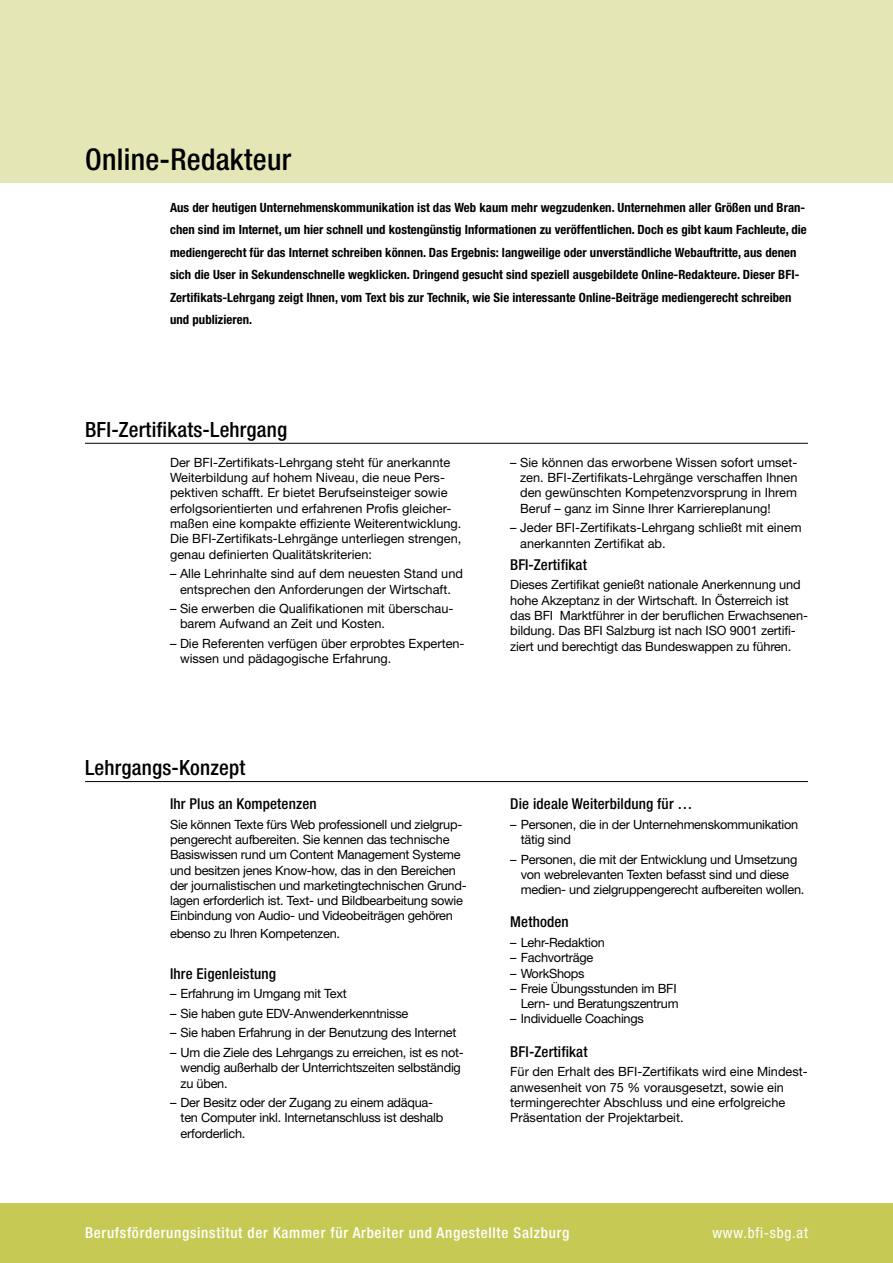
<style>
.page{position:relative;width:893px;height:1263px;background:#fff}
.page>*{position:absolute;margin:0;border:0;box-sizing:border-box;transform-origin:0 0}
.t1{font:500 condensed 30px "Helvetica Neue";letter-spacing:.01em;color:#000}
.t2{font:500 condensed 21px "Helvetica Neue";letter-spacing:.01em;color:#000}
.t3{font:500 condensed 15px "Helvetica Neue";letter-spacing:.01em;color:#000}
.t4{font:500 condensed 15px "Helvetica Neue";letter-spacing:.05em;color:#fff}
.t5{font:condensed 15px "Helvetica Neue";letter-spacing:.05em;color:#fff}
.t6{font:12.75px/15.3px "Helvetica Neue";letter-spacing:-.01em;color:#000}
.t7{font:700 condensed 12.75px/22.5px "Helvetica Neue";letter-spacing:.005em;color:#000}
</style>
<div class="page">
<div style="left:0;top:0;width:893px;height:183px;background:#e4e7b5"></div>
<div style="left:0;top:1203px;width:893px;height:60px;background:#c6ca55"></div>
<hr style="left:85px;top:443px;width:723px;height:1px;background:#000">
<hr style="left:85px;top:781px;width:723px;height:1px;background:#000">
<h1 class="t1" style="left:85px;top:142px;width:208px">Online-Redakteur</h1>
<p class="t7" style="left:170px;top:196px;width:638px">Aus der heutigen Unternehmenskommunikation ist das Web kaum mehr wegzudenken. Unternehmen aller Größen und Bran&shy;chen sind im Internet, um hier schnell und kostengünstig Informationen zu veröffentlichen. Doch es gibt kaum Fachleute, die mediengerecht für das Internet schreiben können. Das Ergebnis: langweilige oder unverständliche Webauftritte, aus denen sich die User in Sekundenschnelle wegklicken. Dringend gesucht sind speziell ausgebildete Online-Redakteure. Dieser BFI-Zertifikats-Lehrgang zeigt Ihnen, vom Text bis zur Technik, wie Sie interessante Online-Beiträge mediengerecht schreiben und publizieren.</p>
<h2 class="t2" style="left:85px;top:417px;width:204px">BFI-Zertifikats-Lehrgang</h2>
<p class="t6" style="left:170px;top:454px;width:293px">Der BFI-Zertifikats-Lehrgang steht für anerkannte Weiterbildung auf hohem Niveau, die neue Pers&shy;pektiven schafft. Er bietet Berufseinsteiger sowie erfolgsorientierten und erfahrenen Profis gleicher&shy;maßen eine kompakte effiziente Weiterentwicklung.<br>Die BFI-Zertifikats-Lehrgänge unterliegen strengen, genau definierten Qualitätskriterien:</p>
<p class="t6" style="left:170px;top:566px;width:294px;text-align:center">– Alle Lehrinhalte sind auf dem neuesten Stand und entsprechen den Anforderungen der Wirtschaft.</p>
<p class="t6" style="left:180px;top:601px;width:275px;text-indent:-10px">– Sie erwerben die Qualifikationen mit überschau&shy;barem Aufwand an Zeit und Kosten.</p>
<p class="t6" style="left:180px;top:635px;width:286px;text-indent:-10px">– Die Referenten verfügen über erprobtes Experten&shy;wissen und pädagogische Erfahrung.</p>
<h2 class="t2" style="left:85px;top:755px;width:162px">Lehrgangs-Konzept</h2>
<p class="t3" style="left:170px;top:795px;width:148px">Ihr Plus an Kompetenzen</p>
<p class="t6" style="left:170px;top:816px;width:298px">Sie können Texte fürs Web professionell und zielgrup&shy;pengerecht aufbereiten. Sie kennen das technische Basiswissen rund um Content Management Systeme und besitzen jenes Know-how, das in den Bereichen der journalistischen und marketingtechnischen Grund&shy;lagen erforderlich ist. Text- und Bildbearbeitung sowie Einbindung von Audio- und Videobeiträgen gehören</p>
<p class="t6" style="left:170px;top:926px;width:171px">ebenso zu Ihren Kompetenzen.</p>
<p class="t3" style="left:170px;top:964px;width:108px">Ihre Eigenleistung</p>
<p class="t6" style="left:170px;top:986px;width:178px">– Erfahrung im Umgang mit Text</p>
<p class="t6" style="left:170px;top:1005px;width:240px">– Sie haben gute EDV-Anwenderkenntnisse</p>
<p class="t6" style="left:170px;top:1025px;width:288px">– Sie haben Erfahrung in der Benutzung des Internet</p>
<p class="t6" style="left:181px;top:1044px;width:285px;text-indent:-11px">– Um die Ziele des Lehrgangs zu erreichen, ist es not&shy;wendig außerhalb der Unterrichtszeiten selbständig zu üben.</p>
<p class="t6" style="left:181px;top:1095px;width:264px;text-indent:-11px">– Der Besitz oder der Zugang zu einem adäqua&shy;ten Computer inkl. Internetanschluss ist deshalb erforderlich.</p>
<p class="t6" style="left:520px;top:454px;width:279px;text-align:justify;text-indent:-10px">– Sie können das erworbene Wissen sofort umset&shy;zen. BFI-Zertifikats-Lehrgänge verschaffen Ihnen den gewünschten Kompetenzvorsprung in Ihrem Beruf – ganz im Sinne Ihrer Karriereplanung!</p>
<p class="t6" style="left:520px;top:520px;width:283px;text-indent:-10px">– Jeder BFI-Zertifikats-Lehrgang schließt mit einem anerkannten Zertifikat ab.</p>
<p class="t3" style="left:510px;top:556px;width:78px">BFI-Zertifikat</p>
<p class="t6" style="left:510px;top:577px;width:299px">Dieses Zertifikat genießt nationale Anerkennung und hohe Akzeptanz in der Wirtschaft. In Österreich ist das BFI Marktführer in der beruflichen Erwachsenen&shy;bildung. Das BFI Salzburg ist nach ISO 9001 zertifi&shy;ziert und berechtigt das Bundeswappen zu führen.</p>
<p class="t3" style="left:510px;top:795px;width:184px">Die ideale Weiterbildung für …</p>
<p class="t6" style="left:521px;top:816px;width:279px;text-indent:-11px">– Personen, die in der Unternehmenskommunikation tätig sind</p>
<p class="t6" style="left:521px;top:851px;width:285px;text-indent:-11px">– Personen, die mit der Entwicklung und Umsetzung von webrelevanten Texten befasst sind und diese medien- und zielgruppengerecht aufbereiten wollen.</p>
<p class="t3" style="left:510px;top:913px;width:60px">Methoden</p>
<p class="t6" style="left:510px;top:934px;width:96px">– Lehr-Redaktion</p>
<p class="t6" style="left:510px;top:950px;width:85px">– Fachvorträge</p>
<p class="t6" style="left:510px;top:965px;width:76px">– WorkShops</p>
<p class="t6" style="left:510px;top:980px;width:170px;text-align:right">– Freie Übungsstunden im BFI<br>Lern- und Beratungszentrum</p>
<p class="t6" style="left:510px;top:1011px;width:135px">– Individuelle Coachings</p>
<p class="t3" style="left:510px;top:1042px;width:79px">BFI-Zertifikat</p>
<p class="t6" style="left:510px;top:1064px;width:298px">Für den Erhalt des BFI-Zertifikats wird eine Mindest&shy;anwesenheit von 75 % vorausgesetzt, sowie ein termingerechter Abschluss und eine erfolgreiche Präsentation der Projektarbeit.</p>
<p class="t4" style="left:85px;top:1223px;width:486px">Berufsförderungsinstitut der Kammer für Arbeiter und Angestellte Salzburg</p>
<p class="t5" style="left:712px;top:1223px;width:97px">www.bfi-sbg.at</p>
</div>
